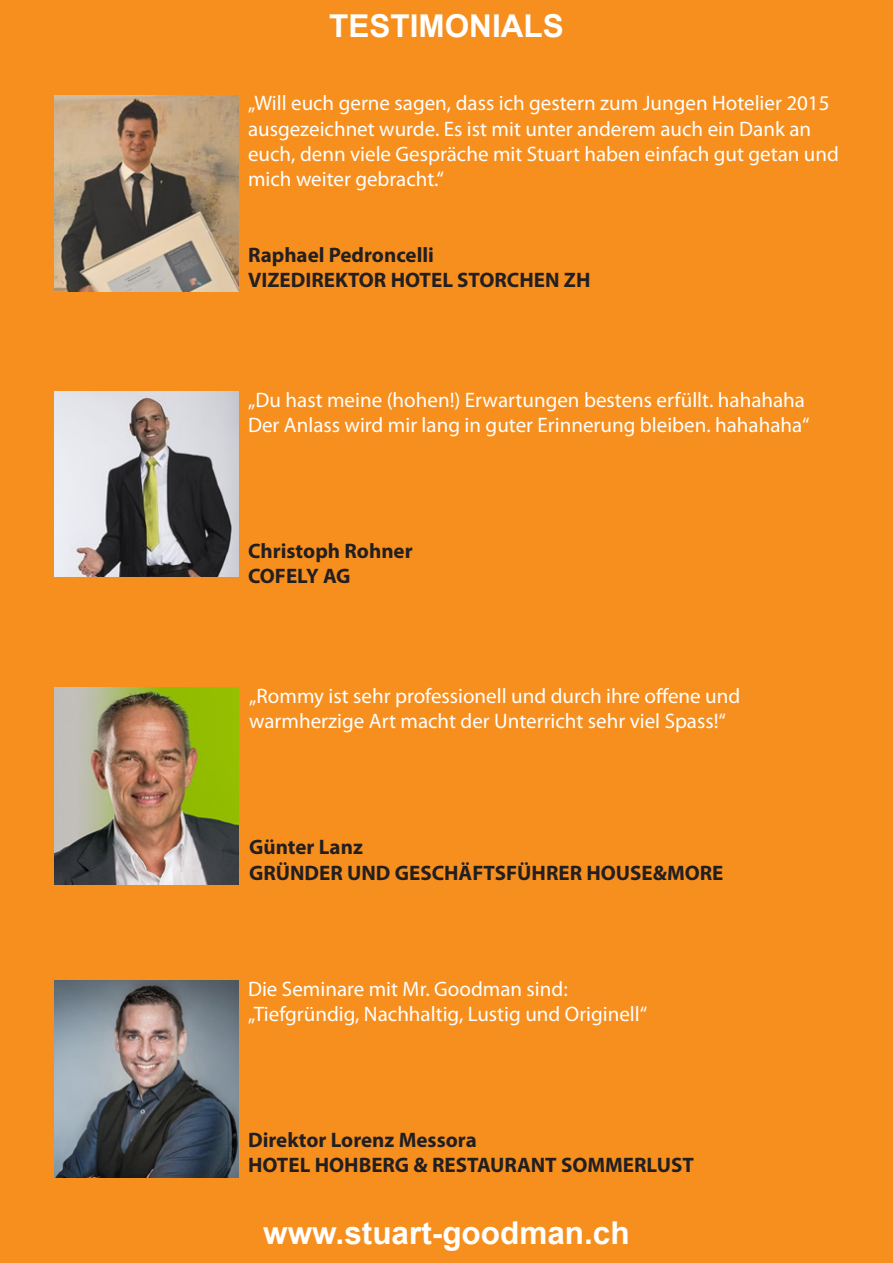
<style>
.page{position:relative;width:893px;height:1263px;background:#f78f1e}
.page>*{position:absolute;margin:0;border:0;box-sizing:border-box;transform-origin:0 0}
.t1{font:700 31.5px "Arial";color:#fff}
.t2{font:21px/25.2px "Myriad Pro";color:#fff}
.t3{font:700 21px "Myriad Pro";color:#231f20}
</style>
<div class="page">
<img style="left:54px;top:981px;width:184px;height:196px">
<img style="left:54px;top:688px;width:184px;height:196px">
<img style="left:54px;top:392px;width:184px;height:184px">
<img style="left:54px;top:95px;width:184px;height:196px">
<p class="t1" style="left:329px;top:4px;width:236px">TESTIMONIALS</p>
<p class="t2" style="left:248px;top:90px;width:592px">„Will euch gerne sagen, dass ich gestern zum Jungen Hotelier 2015 ausgezeichnet wurde. Es ist mit unter anderem auch ein Dank an euch, denn viele Gespräche mit Stuart haben einfach gut getan und mich weiter gebracht.“</p>
<p class="t3" style="left:248px;top:241px;width:187px">Raphael Pedroncelli</p>
<p class="t3" style="left:248px;top:266px;width:344px">VIZEDIREKTOR HOTEL STORCHEN ZH</p>
<p class="t2" style="left:248px;top:387px;width:563px">„Du hast meine (hohen!) Erwartungen bestens erfüllt. hahahaha<br>Der Anlass wird mir lang in guter Erinnerung bleiben. hahahaha“</p>
<p class="t3" style="left:248px;top:537px;width:166px">Christoph Rohner</p>
<p class="t3" style="left:248px;top:563px;width:104px">COFELY AG</p>
<p class="t2" style="left:249px;top:683px;width:493px">„Rommy ist sehr professionell und durch ihre offene und</p>
<p class="t2" style="left:249px;top:708px;width:478px">warmherzige Art macht der Unterricht sehr viel Spass!“</p>
<p class="t3" style="left:249px;top:834px;width:115px">Günter Lanz</p>
<p class="t3" style="left:249px;top:859px;width:476px">GRÜNDER UND GESCHÄFTSFÜHRER HOUSE&amp;MORE</p>
<p class="t2" style="left:248px;top:976px;width:321px">Die Seminare mit Mr. Goodman sind:</p>
<p class="t2" style="left:248px;top:1001px;width:401px">„Tiefgründig, Nachhaltig, Lustig und Originell“</p>
<p class="t3" style="left:248px;top:1126px;width:230px">Direktor Lorenz Messora</p>
<p class="t3" style="left:248px;top:1151px;width:447px">HOTEL HOHBERG &amp; RESTAURANT SOMMERLUST</p>
<p class="t1" style="left:263px;top:1211px;width:368px">www.stuart-goodman.ch</p>
</div>
